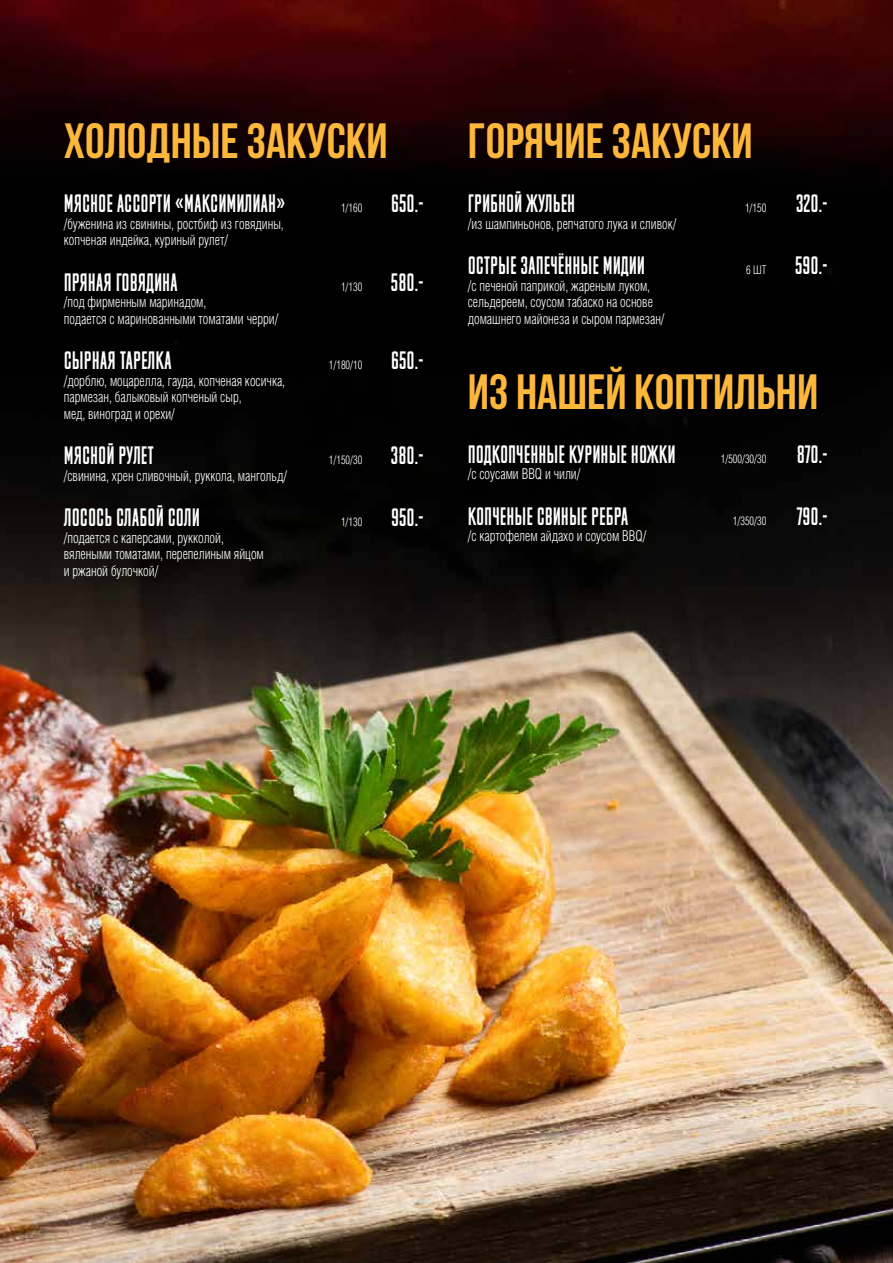
<style>
.page{position:relative;width:893px;height:1263px;background:#fff}
.page>*{position:absolute;margin:0;border:0;box-sizing:border-box;transform-origin:0 0}
.t1{font:700 49.5px "Bebas Neue";color:#fdb73b}
.t2{font:24px "M Fred";color:#fff;scale:.9 1}
.t3{font:15px/16.5px "Helios Cond Light C";color:#fff;scale:.9 1}
.t4{font:12px "Helios Cond Light C";color:#fff;scale:.9 1}
.s1{font-family:"M Fred";font-size:24px}
.s2{font-family:"Helios Cond Light C";font-size:12px}
</style>
<div class="page">
<img style="left:0;top:0;width:893px;height:1263px">
<h1 class="t1" style="left:64px;top:114px;width:325px">Холодные закуски</h1>
<h2 class="t2" style="left:64px;top:192px;width:248px">МЯСНОЕ АССОРТИ «МАКСИМИЛИАН»</h2>
<p class="t4" style="left:341px;top:201px;width:93px">1/160 <span class="s1">650.-</span></p>
<p class="t3" style="left:64px;top:215px;width:246px">/буженина из свинины, ростбиф из говядины, копченая индейка, куриный рулет/</p>
<h2 class="t2" style="left:64px;top:270px;width:128px">ПРЯНАЯ ГОВЯДИНА</h2>
<p class="t4" style="left:341px;top:280px;width:93px">1/130 <span class="s1">580.-</span></p>
<p class="t3" style="left:64px;top:294px;width:240px">/под фирменным маринадом,<br>подается с маринованными томатами черри/</p>
<h2 class="t2" style="left:64px;top:349px;width:121px">СЫРНАЯ ТАРЕЛКА</h2>
<p class="t4" style="left:329px;top:358px;width:107px">1/180/10 <span class="s1">650.-</span></p>
<p class="t3" style="left:64px;top:372px;width:248px">/дорблю, моцарелла, гауда, копченая косичка, пармезан, балыковый копченый сыр,<br>мед, виноград и орехи/</p>
<h2 class="t2" style="left:64px;top:444px;width:102px">МЯСНОЙ РУЛЕТ</h2>
<p class="t4" style="left:329px;top:453px;width:107px">1/150/30 <span class="s1">380.-</span></p>
<p class="t3" style="left:64px;top:467px;width:249px">/свинина, хрен сливочный, руккола, мангольд/</p>
<h2 class="t2" style="left:64px;top:506px;width:153px">ЛОСОСЬ СЛАБОЙ СОЛИ</h2>
<p class="t4" style="left:341px;top:515px;width:93px">1/130 <span class="s1">950.-</span></p>
<p class="t3" style="left:64px;top:529px;width:224px">/подается с каперсами, рукколой, вялеными томатами, перепелиным яйцом и ржаной булочкой/</p>
<h1 class="t1" style="left:468px;top:114px;width:286px">Горячие закуски</h1>
<h2 class="t2" style="left:468px;top:192px;width:121px">ГРИБНОЙ ЖУЛЬЕН</h2>
<p class="t4" style="left:745px;top:201px;width:93px">1/150 <span class="s1">320.-</span></p>
<p class="t3" style="left:468px;top:215px;width:233px">/из шампиньонов, репчатого лука и сливок/</p>
<h2 class="t2" style="left:468px;top:254px;width:198px">ОСТРЫЕ ЗАПЕЧЁННЫЕ МИДИИ</h2>
<h2 class="t2" style="left:746px;top:254px;width:92px"><span class="s2">6 ШТ</span> 590.-</h2>
<p class="t3" style="left:468px;top:277px;width:220px">/с печеной паприкой, жареным луком, сельдереем, соусом табаско на основе домашнего майонеза и сыром пармезан/</p>
<h1 class="t1" style="left:468px;top:364px;width:352px">Из нашей коптильни</h1>
<h2 class="t2" style="left:468px;top:442px;width:232px">ПОДКОПЧЕННЫЕ КУРИНЫЕ НОЖКИ</h2>
<p class="t4" style="left:721px;top:452px;width:52px">1/500/30/30</p>
<h2 class="t2" style="left:797px;top:442px;width:36px">870.-</h2>
<p class="t3" style="left:468px;top:466px;width:127px">/с соусами BBQ и чили/</p>
<h2 class="t2" style="left:468px;top:504px;width:180px">КОПЧЕНЫЕ СВИНЫЕ РЕБРА</h2>
<p class="t4" style="left:733px;top:514px;width:39px">1/350/30</p>
<h2 class="t2" style="left:797px;top:504px;width:36px">790.-</h2>
<p class="t3" style="left:468px;top:528px;width:200px">/с картофелем айдахо и соусом BBQ/</p>
</div>
